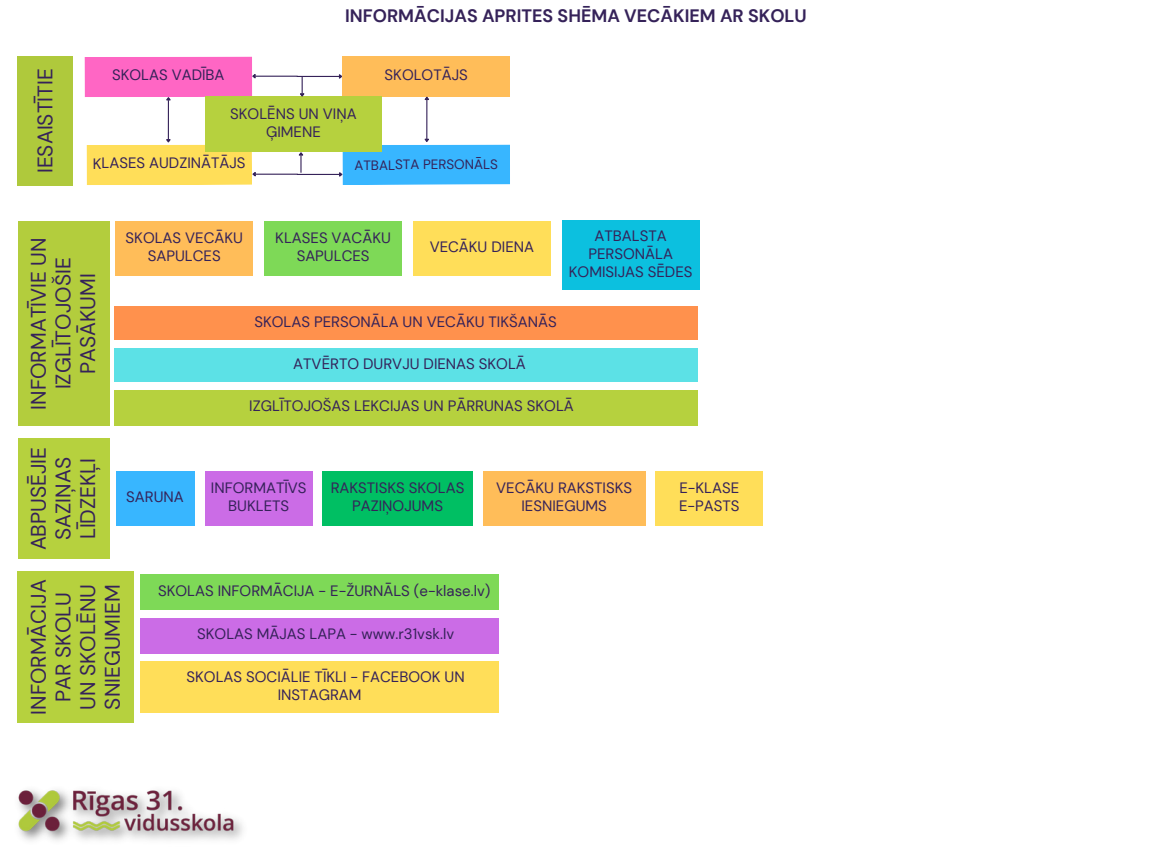
<style>
.page{position:relative;width:1152px;height:864px;background:#fff}
.page>*{position:absolute;margin:0;border:0;box-sizing:border-box;transform-origin:0 0}
.t1{font:21px/24.8px "DM Sans";color:#352259;text-align:center}
.t2{font:700 18px "DM Sans";color:#352259}
.t3{font:15px/18px "DM Sans";color:#352259;text-align:center}
.t4{font:13.5px "DM Sans";letter-spacing:-.005em;color:#352259}
</style>
<div class="page">
<div style="left:18px;top:56px;width:55px;height:129px;background:#afc93c"></div>
<div style="left:116px;top:222px;width:137px;height:54px;background:#ffbd59"></div>
<div style="left:342px;top:56px;width:168px;height:41px;background:#ffbd59"></div>
<hr style="left:168px;top:100px;width:1px;height:39px;background:#352259">
<hr style="left:426px;top:100px;width:1px;height:39px;background:#352259">
<svg style="left:424px;top:96px;width:5px;height:5px"></svg>
<div style="left:205px;top:97px;width:177px;height:55px;background:#b6d13e"></div>
<svg style="left:84px;top:56px;width:260px;height:45px"></svg>
<svg style="left:86px;top:138px;width:424px;height:47px"></svg>
<div style="left:18px;top:221px;width:91px;height:205px;background:#b3cd3d"></div>
<div style="left:264px;top:222px;width:138px;height:54px;background:#7ed957"></div>
<div style="left:413px;top:222px;width:138px;height:54px;background:#ffde59"></div>
<div style="left:562px;top:220px;width:137px;height:70px;background:#0cc0df"></div>
<div style="left:114px;top:307px;width:584px;height:33px;background:#ff914d"></div>
<div style="left:114px;top:348px;width:584px;height:34px;background:#5ce1e6"></div>
<div style="left:114px;top:390px;width:584px;height:36px;background:#b6d13e"></div>
<div style="left:18px;top:439px;width:91px;height:120px;background:#b6d13e"></div>
<div style="left:116px;top:471px;width:78px;height:55px;background:#38b6ff"></div>
<div style="left:323px;top:471px;width:150px;height:55px;background:#00bf63"></div>
<div style="left:483px;top:471px;width:163px;height:55px;background:#ffbd59"></div>
<div style="left:205px;top:471px;width:107px;height:55px;background:#cb6ce6"></div>
<div style="left:656px;top:471px;width:107px;height:55px;background:#ffde59"></div>
<div style="left:18px;top:571px;width:116px;height:152px;background:#b6d13e"></div>
<div style="left:141px;top:574px;width:358px;height:36px;background:#7ed957"></div>
<div style="left:141px;top:618px;width:358px;height:35px;background:#cb6ce6"></div>
<div style="left:141px;top:661px;width:358px;height:52px;background:#ffde59"></div>
<img style="left:18px;top:790px;width:225px;height:51px">
<h1 class="t1" style="left:33px;top:173px;width:106px;rotate:-90deg">IESAISTĪTIE</h1>
<h2 class="t3" style="left:112px;top:66px;width:114px">SKOLAS VADĪBA</h2>
<p class="t2" style="left:345px;top:5px;width:463px">INFORMĀCIJAS APRITES SHĒMA VECĀKIEM AR SKOLU</p>
<h3 class="t3" style="left:385px;top:66px;width:85px">SKOLOTĀJS</h3>
<h3 class="t3" style="left:230px;top:105px;width:128px">SKOLĒNS UN VIŅA<br>ĢIMENE</h3>
<h3 class="t3" style="left:93px;top:154px;width:154px">KLASES AUDZINĀTĀJS</h3>
<h3 class="t4" style="left:354px;top:156px;width:145px">ATBALSTA PERSONĀLS</h3>
<h1 class="t1" style="left:26px;top:410px;width:174px;rotate:-90deg">INFORMATĪVIE UN<br>IZGLĪTOJOŠIE<br>PASĀKUMI</h1>
<h3 class="t3" style="left:275px;top:229px;width:117px">KLASES VACĀKU<br>SAPULCES</h3>
<h3 class="t3" style="left:430px;top:238px;width:106px">VECĀKU DIENA</h3>
<h3 class="t3" style="left:569px;top:226px;width:125px">ATBALSTA<br>PERSONĀLA<br>KOMISIJAS SĒDES</h3>
<h3 class="t3" style="left:126px;top:229px;width:119px">SKOLAS VECĀKU<br>SAPULCES</h3>
<h3 class="t3" style="left:255px;top:313px;width:304px">SKOLAS PERSONĀLA UN VECĀKU TIKŠANĀS</h3>
<h3 class="t3" style="left:293px;top:354px;width:234px">ATVĒRTO DURVJU DIENAS SKOLĀ</h3>
<h3 class="t3" style="left:249px;top:397px;width:326px">IZGLĪTOJOŠAS LEKCIJAS UN PĀRRUNAS SKOLĀ</h3>
<h3 class="t1" style="left:26px;top:550px;width:105px;rotate:-90deg">ABPUSĒJIE<br>SAZIŅAS<br>LĪDZEKĻI</h3>
<h1 class="t3" style="left:126px;top:488px;width:59px">SARUNA</h1>
<h3 class="t3" style="left:331px;top:479px;width:135px">RAKSTISKS SKOLAS<br>PAZIŅOJUMS</h3>
<h3 class="t3" style="left:496px;top:479px;width:137px">VECĀKU RAKSTISKS<br>IESNIEGUMS</h3>
<h3 class="t3" style="left:211px;top:479px;width:97px">INFORMATĪVS<br>BUKLETS</h3>
<h3 class="t3" style="left:679px;top:479px;width:62px;text-align:left">E-KLASE<br>E-PASTS</h3>
<h3 class="t1" style="left:26px;top:715px;width:137px;rotate:-90deg">INFORMĀCIJA<br>PAR SKOLU<br>UN SKOLĒNU<br>SNIEGUMIEM</h3>
<h1 class="t3" style="left:158px;top:582px;width:334px">SKOLAS INFORMĀCIJA - E-ŽURNĀLS (e-klase.lv)</h1>
<p class="t3" style="left:197px;top:625px;width:259px">SKOLAS MĀJAS LAPA - www.r31vsk.lv</p>
<p class="t3" style="left:278px;top:667px;width:188px;text-align:left;text-indent:-91px">SKOLAS SOCIĀLIE TĪKLI - FACEBOOK UN<br>INSTAGRAM</p>
</div>
